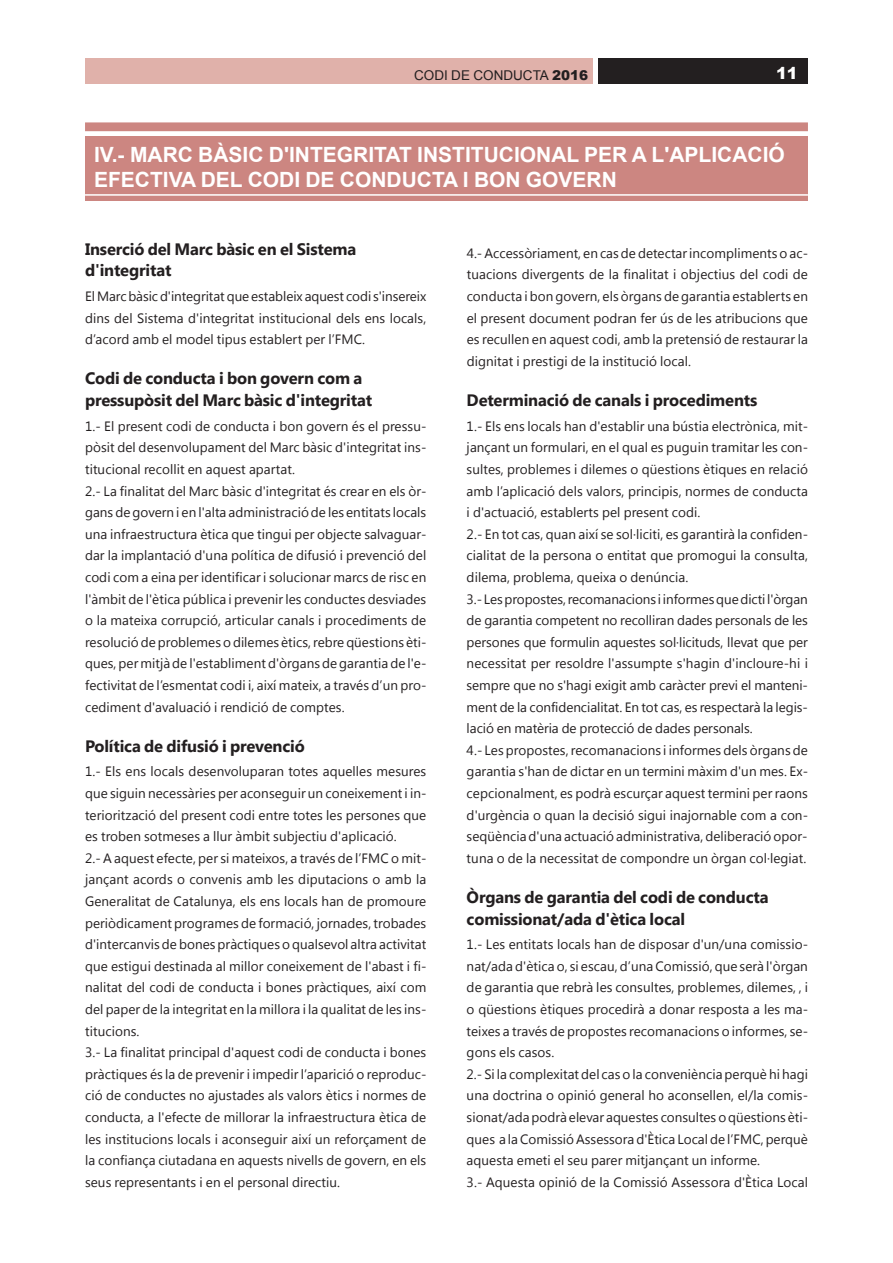
<style>
.page{position:relative;width:893px;height:1263px;background:#fff}
.page>*{position:absolute;margin:0;border:0;box-sizing:border-box;transform-origin:0 0}
.t1{font:700 21px/25.5px "Arial";color:#fff}
.t2{font:700 16.5px/21.6px "Segoe UI";letter-spacing:-.01em;color:#231f20}
.t3{font:900 16.5px "Arial";color:#fff}
.t4{font:13.5px/21.6px "Segoe UI";letter-spacing:.005em;color:#231f20}
.t5{font:13.5px "Arial";color:#231f20}
.s1{font-weight:900}
</style>
<div class="page">
<div style="left:85px;top:136px;width:723px;height:64px;background:#cc8681"></div>
<div style="left:85px;top:122px;width:723px;height:9px;background:#cc8681"></div>
<hr style="left:85px;top:194px;width:723px;height:2px;background:#fff">
<div style="left:85px;top:58px;width:508px;height:26px;background:#e0b1aa"></div>
<div style="left:598px;top:58px;width:210px;height:26px;background:#231f20"></div>
<p class="t5" style="left:414px;top:68px;width:176px">CODI DE CONDUCTA <span class="s1">2016</span></p>
<p class="t3" style="left:776px;top:61px;width:23px">11</p>
<h1 class="t1" style="left:94px;top:142px;width:692px">IV.- MARC BÀSIC D'INTEGRITAT INSTITUCIONAL PER A L'APLICACIÓ<br>EFECTIVA DEL CODI DE CONDUCTA I BON GOVERN</h1>
<p class="t2" style="left:85px;top:237px;width:273px">Inserció del Marc bàsic en el Sistema d'integritat</p>
<p class="t4" style="left:85px;top:285px;width:343px;text-align:justify">ElMarcbàsicd'integritatque estableix aquest codi s'insereix dins del Sistema d'integritat institucional dels ens locals, d’acord amb el model tipus establert per l’FMC.</p>
<p class="t2" style="left:85px;top:367px;width:289px">Codi de conducta i bon govern com a pressupòsit del Marc bàsic d'integritat</p>
<p class="t4" style="left:85px;top:414px;width:343px">1.- El present codi de conducta i bon govern és el pressu&shy;pòsit del desenvolupament del Marc bàsic d'integritat ins&shy;titucional recollit en aquest apartat.<br>2.- La finalitat del Marc bàsic d'integritat és crear en els òr&shy;gans de govern i en l'alta administració de les entitats locals una infraestructura ètica que tingui per objecte salvaguar&shy;dar la implantació d'una política de difusió i prevenció del codi com a eina per identificar i solucionar marcs de risc en l'àmbit de l'ètica pública i prevenir les conductes desviades o la mateixa corrupció, articular canals i procediments de resolució de problemes o dilemes ètics,rebre qüestions èti&shy;ques, per mitjà de l'establiment d'òrgans de garantia de l'e&shy;fectivitat de l’esmentat codi i, així mateix, a través d’un pro&shy;cediment d'avaluació i rendició de comptes.</p>
<p class="t2" style="left:85px;top:734px;width:221px">Política de difusió i prevenció</p>
<p class="t4" style="left:85px;top:760px;width:343px">1.- Els ens locals desenvoluparan totes aquelles mesures que siguin necessàries per aconseguir un coneixement i in&shy;teriorització del present codi entre totes les persones que es troben sotmeses a llur àmbit subjectiu d'aplicació.<br>2.- A aquest efecte, per si mateixos, a través de l’FMC o mit&shy;jançant acords o convenis amb les diputacions o amb la Generalitat de Catalunya, els ens locals han de promoure periòdicament programes de formació, jornades, trobades d'intercanvis de bones pràctiques o qualsevol altra activitat que estigui destinada al millor coneixement de l'abast i fi&shy;nalitat del codi de conducta i bones pràctiques, així com del paper de la integritat en la millora i la qualitat de les ins&shy;titucions.<br>3.- La finalitat principal d'aquest codi de conducta i bones pràctiques és la de prevenir i impedir l’aparició o reproduc&shy;ció de conductes no ajustades als valors ètics i normes de conducta, a l'efecte de millorar la infraestructura ètica de les institucions locals i aconseguir així un reforçament de la confiança ciutadana en aquests nivells de govern, en els seus representants i en el personal directiu.</p>
<p class="t4" style="left:467px;top:241px;width:343px;text-align:justify">4.-Accessòriament, en cas de detectarincompliments o ac&shy;tuacions divergents de la finalitat i objectius del codi de conducta i bon govern, els òrgans de garantia establerts en el present document podran fer ús de les atribucions que es recullen en aquest codi, amb la pretensió de restaurar la dignitat i prestigi de la institució local.</p>
<p class="t2" style="left:467px;top:388px;width:292px">Determinació de canals i procediments</p>
<p class="t4" style="left:467px;top:414px;width:343px">1.- Els ens locals han d'establir una bústia electrònica, mit&shy;jançant un formulari, en el qual es puguin tramitar les con&shy;sultes, problemes i dilemes o qüestions ètiques en relació amb l’aplicació dels valors, principis, normes de conducta i d'actuació, establerts pel present codi.<br>2.- En tot cas, quan així se sol·liciti, es garantirà la confiden&shy;cialitat de la persona o entitat que promogui la consulta, dilema, problema, queixa o denúncia.<br>3.- Lespropostes,recomanacions i informesquedicti l'òrgan de garantia competent no recolliran dades personals de les persones que formulin aquestes sol·licituds, llevat que per necessitat per resoldre l'assumpte s'hagin d'incloure-hi i sempre que no s'hagi exigit amb caràcter previ el manteni&shy;ment de la confidencialitat. En tot cas, es respectarà la legis&shy;lació en matèria de protecció de dades personals.<br>4.- Les propostes,recomanacions i informes dels òrgans de garantia s'han de dictar en un termini màxim d'un mes. Ex&shy;cepcionalment, es podrà escurçar aquest termini per raons d'urgència o quan la decisió sigui inajornable com a con&shy;seqüència d'una actuació administrativa, deliberació opor&shy;tuna o de la necessitat de compondre un òrgan col·legiat.</p>
<p class="t2" style="left:467px;top:885px;width:303px">Òrgans de garantia del codi de conducta comissionat/ada d'ètica local</p>
<p class="t4" style="left:467px;top:933px;width:343px">1.- Les entitats locals han de disposar d'un/una comissio&shy;nat/ada d'ètica o, si escau, d’una Comissió, que serà l'òrgan de garantia que rebrà les consultes, problemes, dilemes, , i o qüestions ètiques procedirà a donar resposta a les ma&shy;teixes a través de propostes recomanacions o informes, se&shy;gons els casos.<br>2.- Si la complexitat del cas o la conveniència perquè hi hagi una doctrina o opinió general ho aconsellen, el/la comis&shy;sionat/adapodrà elevar aquestes consultes oqüestions èti&shy;ques a laComissióAssessora d'Ètica Local de l’FMC, perquè aquesta emeti el seu parer mitjançant un informe.<br>3.- Aquesta opinió de la Comissió Assessora d'Ètica Local</p>
</div>
